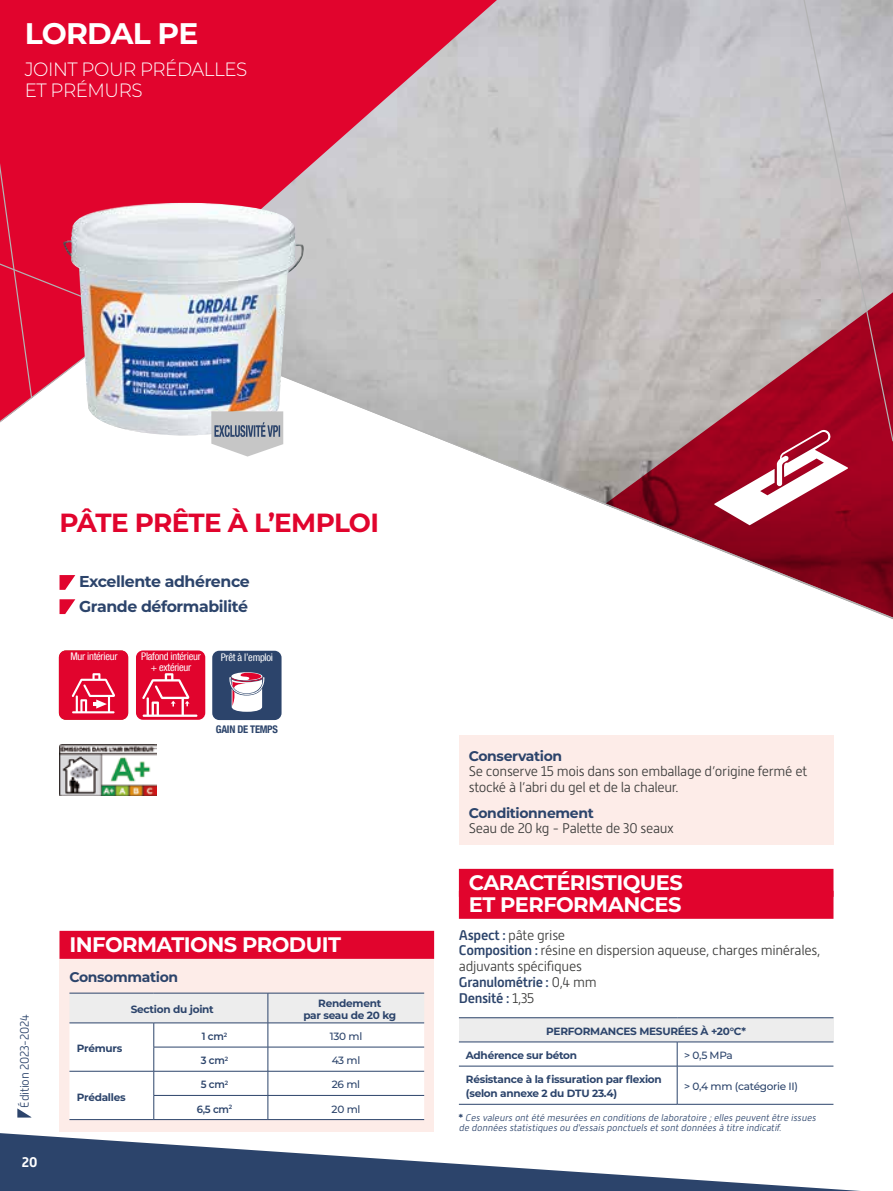
<style>
.page{position:relative;width:893px;height:1191px;background:#fff}
.page>*{position:absolute;margin:0;border:0;box-sizing:border-box;transform-origin:0 0}
.t1{font:700 29.75px "Montserrat";letter-spacing:-.03em;color:#fff}
.t2{font:700 26.25px "Montserrat";letter-spacing:-.025em;color:#e1042d}
.t3{font:700 21px/21.9px "Montserrat";letter-spacing:-.025em;color:#fff}
.t4{font:300 19.25px/21px "Montserrat";letter-spacing:-.025em;color:#fff;scale:.95 1}
.t5{font:700 15.75px/24.2px "Montserrat";letter-spacing:-.025em;color:#2c446b}
.t6{font:300 14px/15.8px "Alwyn New";letter-spacing:-.025em;color:#3c3c3b}
.t7{font:700 14px "Montserrat";letter-spacing:-.025em;color:#2c446b}
.t8{font:700 14px "Alwyn New";color:#fff}
.t9{font:300 12.25px "Alwyn New";letter-spacing:-.025em;color:#2c446b}
.t10{font:700 10.5px/14px "Montserrat";letter-spacing:-.025em;color:#2c446b}
.t11{font:condensed 10.5px "Helvetica Neue LT Com";letter-spacing:-.025em;color:#fff}
.t12{font:500 10.5px "Montserrat";letter-spacing:-.025em;color:#2c446b}
.t13{font:600 10.5px "Montserrat";letter-spacing:-.025em;color:#2c446b;scale:.95 1}
.t14{font:700 condensed 10.5px "Helvetica Neue LT Com";letter-spacing:-.025em;color:#2c446b}
.t15{font:italic 300 9.62px/10.5px "Alwyn New";color:#2c446b}
.s1{font-weight:500;color:#2c446b}
.s2{font-family:"Montserrat";font-weight:700;font-style:normal}
</style>
<div class="page">
<svg style="left:0;top:1133px;width:860px;height:58px"></svg>
<svg style="left:17px;top:1108px;width:14px;height:9px"></svg>
<div style="left:459px;top:1017px;width:374px;height:25px;background:#ededed"></div>
<hr style="left:459px;top:1017px;width:218px;height:1px;background:#2c446b">
<hr style="left:677px;top:1017px;width:156px;height:1px;background:#2c446b">
<hr style="left:459px;top:1041px;width:218px;height:1px;background:#2c446b">
<svg style="left:677px;top:1042px;width:1px;height:23px"></svg>
<hr style="left:677px;top:1066px;width:1px;height:38px;background:#2c446b">
<hr style="left:677px;top:1041px;width:156px;height:1px;background:#2c446b">
<hr style="left:459px;top:1065px;width:218px;height:1px;background:#2c446b">
<hr style="left:459px;top:1104px;width:218px;height:1px;background:#2c446b">
<hr style="left:677px;top:1065px;width:156px;height:1px;background:#2c446b">
<hr style="left:677px;top:1104px;width:156px;height:1px;background:#2c446b">
<div style="left:459px;top:735px;width:374px;height:109px;background:#fdece8"></div>
<div style="left:60px;top:931px;width:374px;height:200px;background:#fdece8"></div>
<hr style="left:69px;top:1119px;width:85px;height:1px;background:#2c446b">
<hr style="left:154px;top:1119px;width:114px;height:1px;background:#2c446b">
<hr style="left:268px;top:1119px;width:156px;height:1px;background:#2c446b">
<hr style="left:69px;top:992px;width:85px;height:1px;background:#2c446b">
<hr style="left:154px;top:992px;width:114px;height:1px;background:#2c446b">
<hr style="left:268px;top:992px;width:156px;height:1px;background:#2c446b">
<svg style="left:69px;top:993px;width:355px;height:126px"></svg>
<hr style="left:69px;top:1022px;width:85px;height:1px;background:#2c446b">
<hr style="left:154px;top:1022px;width:114px;height:1px;background:#2c446b">
<hr style="left:268px;top:1022px;width:156px;height:1px;background:#2c446b">
<div style="left:60px;top:930px;width:374px;height:28px;background:#e1042d"></div>
<div style="left:459px;top:869px;width:374px;height:28px;background:#e1042d"></div>
<div style="left:459px;top:890px;width:374px;height:28px;background:#e1042d"></div>
<div style="left:33px;top:1px;width:104px;height:252px;background:#e1042d"></div>
<img style="left:137px;top:0;width:577px;height:253px">
<div style="left:0;top:0;width:33px;height:253px;background:#e1042d"></div>
<svg style="left:0;top:253px;width:893px;height:366px"></svg>
<svg style="left:714px;top:0;width:179px;height:525px;background:#bc8e98"></svg>
<img style="left:61px;top:203px;width:243px;height:234px">
<svg style="left:211px;top:411px;width:72px;height:45px;background:#babdc2"></svg>
<img style="left:60px;top:745px;width:96px;height:50px">
<div style="left:212px;top:651px;width:70px;height:69px;background:#2c446b;border-radius:7px"></div>
<svg style="left:231px;top:672px;width:31px;height:8px"></svg>
<svg style="left:229px;top:673px;width:36px;height:39px"></svg>
<div style="left:59px;top:650px;width:69px;height:70px;background:#e1042d;border-radius:7px"></div>
<svg style="left:72px;top:673px;width:43px;height:40px"></svg>
<div style="left:136px;top:650px;width:69px;height:70px;background:#e1042d;border-radius:7px"></div>
<svg style="left:142px;top:673px;width:55px;height:44px"></svg>
<h1 class="t1" style="left:25px;top:12px;width:175px">LORDAL PE</h1>
<h3 class="t4" style="left:25px;top:58px;width:236px">JOINT POUR PRÉDALLES<br>ET PRÉMURS</h3>
<h2 class="t2" style="left:60px;top:503px;width:321px">PÂTE PRÊTE À L’EMPLOI</h2>
<p class="t5" style="left:79px;top:569px;width:172px">Excellente adhérence<br>Grande déformabilité</p>
<p class="t11" style="left:70px;top:650px;width:48px">Mur intérieur</p>
<p class="t11" style="left:141px;top:650px;width:61px">Plafond intérieur</p>
<p class="t11" style="left:221px;top:651px;width:54px">Prêt à l’emploi</p>
<p class="t11" style="left:151px;top:661px;width:42px">+ extérieur</p>
<p class="t14" style="left:216px;top:722px;width:64px">GAIN DE TEMPS</p>
<p class="t7" style="left:469px;top:745px;width:95px">Conservation</p>
<p class="t6" style="left:469px;top:763px;width:340px">Se conserve 15 mois dans son emballage d’origine fermé et stocké à l’abri du gel et de la chaleur.</p>
<p class="t7" style="left:469px;top:802px;width:127px">Conditionnement</p>
<p class="t6" style="left:469px;top:821px;width:207px">Seau de 20 kg - Palette de 30 seaux</p>
<h3 class="t3" style="left:469px;top:870px;width:216px">CARACTÉRISTIQUES<br>ET PERFORMANCES</h3>
<p class="t6" style="left:459px;top:927px;width:363px"><span class="s1">Aspect :</span> pâte grise<br><span class="s1">Composition :</span> résine en dispersion aqueuse, charges minérales, adjuvants spécifiques<br><span class="s1">Granulométrie :</span> 0,4 mm<br><span class="s1">Densité :</span> 1,35</p>
<h3 class="t3" style="left:69px;top:932px;width:273px">INFORMATIONS PRODUIT</h3>
<p class="t7" style="left:69px;top:967px;width:110px">Consommation</p>
<p class="t10" style="left:131px;top:1001px;width:85px">Section du joint</p>
<p class="t10" style="left:303px;top:996px;width:94px;line-height:12.2px;text-align:center">Rendement<br>par seau de 20 kg</p>
<p class="t10" style="left:77px;top:1041px;width:47px">Prémurs</p>
<p class="t9" style="left:18px;top:1107px;width:94px;rotate:-90deg">Édition 2023-2024</p>
<p class="t10" style="left:546px;top:1023px;width:201px">PERFORMANCES MESURÉES À +20°C*</p>
<p class="t13" style="left:202px;top:1029px;width:28px">1 cm<sup>2</sup></p>
<p class="t12" style="left:330px;top:1029px;width:34px">130 ml</p>
<p class="t13" style="left:201px;top:1053px;width:30px">3 cm<sup>2</sup></p>
<p class="t12" style="left:332px;top:1053px;width:30px">43 ml</p>
<p class="t10" style="left:466px;top:1047px;width:113px">Adhérence sur béton</p>
<p class="t12" style="left:684px;top:1048px;width:50px">&gt; 0,5 MPa</p>
<p class="t10" style="left:466px;top:1072px;width:197px">Résistance à la fissuration par flexion (selon annexe 2 du DTU 23.4)</p>
<p class="t12" style="left:684px;top:1079px;width:115px">&gt; 0,4 mm (catégorie II)</p>
<p class="t13" style="left:201px;top:1077px;width:30px">5 cm<sup>2</sup></p>
<p class="t12" style="left:332px;top:1077px;width:30px">26 ml</p>
<p class="t13" style="left:197px;top:1101px;width:39px">6,5 cm<sup>2</sup></p>
<p class="t12" style="left:332px;top:1101px;width:30px">20 ml</p>
<p class="t10" style="left:77px;top:1089px;width:50px">Prédalles</p>
<p class="t15" style="left:459px;top:1112px;width:360px"><span class="s2">*</span> Ces valeurs ontété mesurées en conditions de laboratoire ;elles peuventêtre issues de données statistiques ou d'essais ponctuels etsontdonnées à titre indicatif.</p>
<p class="t8" style="left:22px;top:1153px;width:17px">20</p>
</div>
